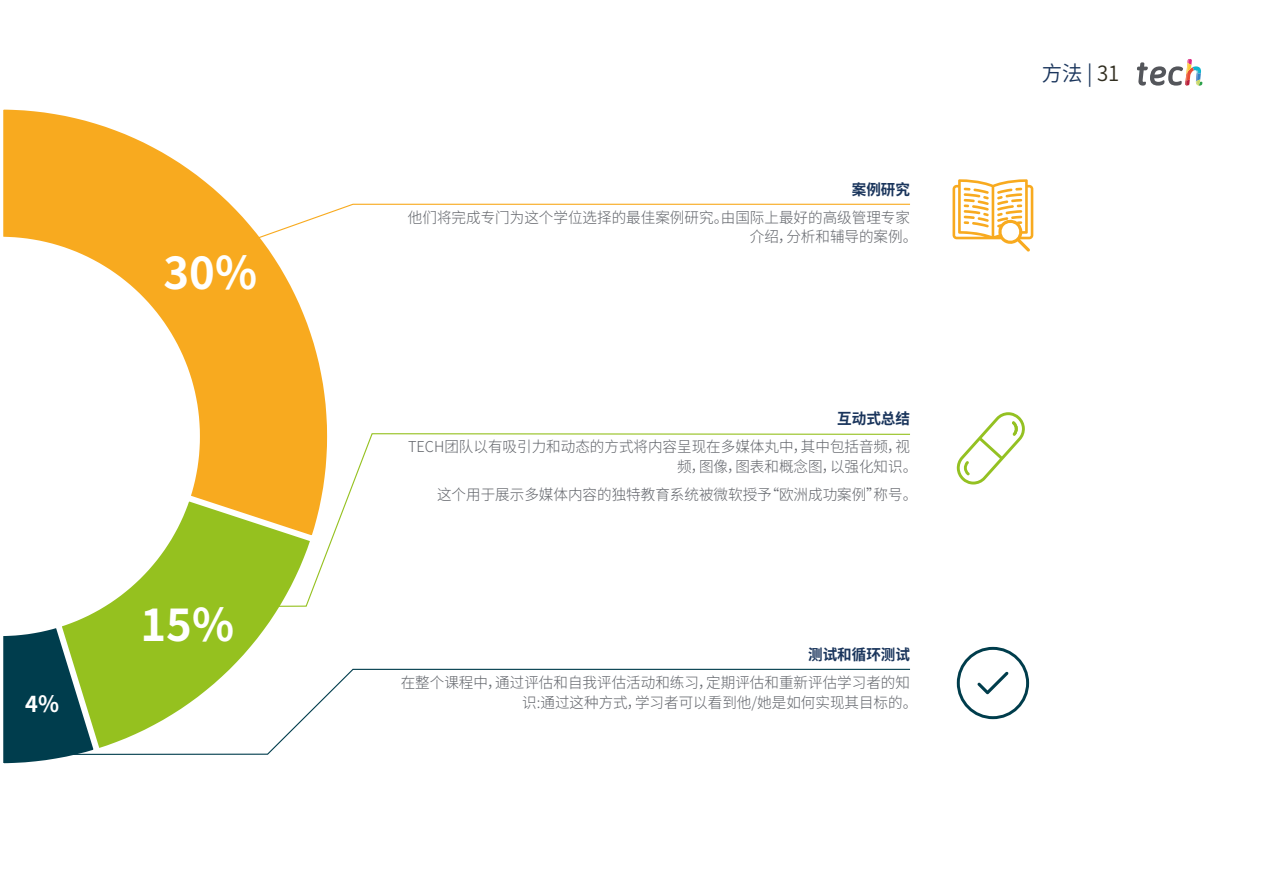
<style>
.page{position:relative;width:1263px;height:893px;background:#fff}
.page>*{position:absolute;margin:0;border:0;box-sizing:border-box;transform-origin:0 0}
.t1{font:700 45px "Source Han Sans CN";color:#fff}
.t2{font:700 22.5px "Source Han Sans CN";color:#fff}
.t3{font:21px "Source Han Sans CN";color:#1a355c}
.t4{font:300 15px/19.5px "Source Han Sans CN";color:#61646a}
.t5{font:700 15px "Source Han Sans CN";color:#1a355c}
.s1{color:#312e20}
</style>
<div class="page">
<svg style="left:1137px;top:59px;width:65px;height:27px"></svg>
<svg style="left:3px;top:109px;width:324px;height:387px"></svg>
<svg style="left:74px;top:496px;width:205px;height:172px"></svg>
<svg style="left:3px;top:622px;width:96px;height:142px"></svg>
<svg style="left:63px;top:668px;width:847px;height:87px"></svg>
<svg style="left:220px;top:203px;width:690px;height:49px"></svg>
<svg style="left:263px;top:433px;width:647px;height:174px"></svg>
<svg style="left:952px;top:179px;width:81px;height:73px"></svg>
<svg style="left:957px;top:647px;width:72px;height:72px"></svg>
<svg style="left:956px;top:412px;width:69px;height:72px"></svg>
<h1 class="t1" style="left:164px;top:247px;width:95px">30%</h1>
<h2 class="t2" style="left:25px;top:691px;width:35px">4%</h2>
<h1 class="t1" style="left:141px;top:599px;width:95px">15%</h1>
<p class="t5" style="left:852px;top:181px;width:60px">案例研究</p>
<p class="t4" style="left:750px;top:208px;width:169px;text-indent:-342px">他们将完成专门为这个学位选择的最佳案例研究。由国际上最好的高级管理专家介绍，分析和辅导的案例。</p>
<p class="t5" style="left:837px;top:410px;width:74px">互动式总结</p>
<p class="t4" style="left:677px;top:437px;width:242px;text-indent:-269px">TECH团队以有吸引力和动态的方式将内容呈现在多媒体丸中，其中包括音频，视频，图像，图表和概念图，以强化知识。</p>
<p class="t4" style="left:437px;top:485px;width:482px">这个用于展示多媒体内容的独特教育系统被微软授予“欧洲成功案例”称号。</p>
<p class="t5" style="left:808px;top:646px;width:103px">测试和循环测试</p>
<p class="t4" style="left:522px;top:673px;width:397px;text-indent:-122px">在整个课程中，通过评估和自我评估活动和练习，定期评估和重新评估学习者的知识:通过这种方式，学习者可以看到他/她是如何实现其目标的。</p>
<h3 class="t3" style="left:1042px;top:61px;width:79px">方法 | <span class="s1">31</span></h3>
</div>
